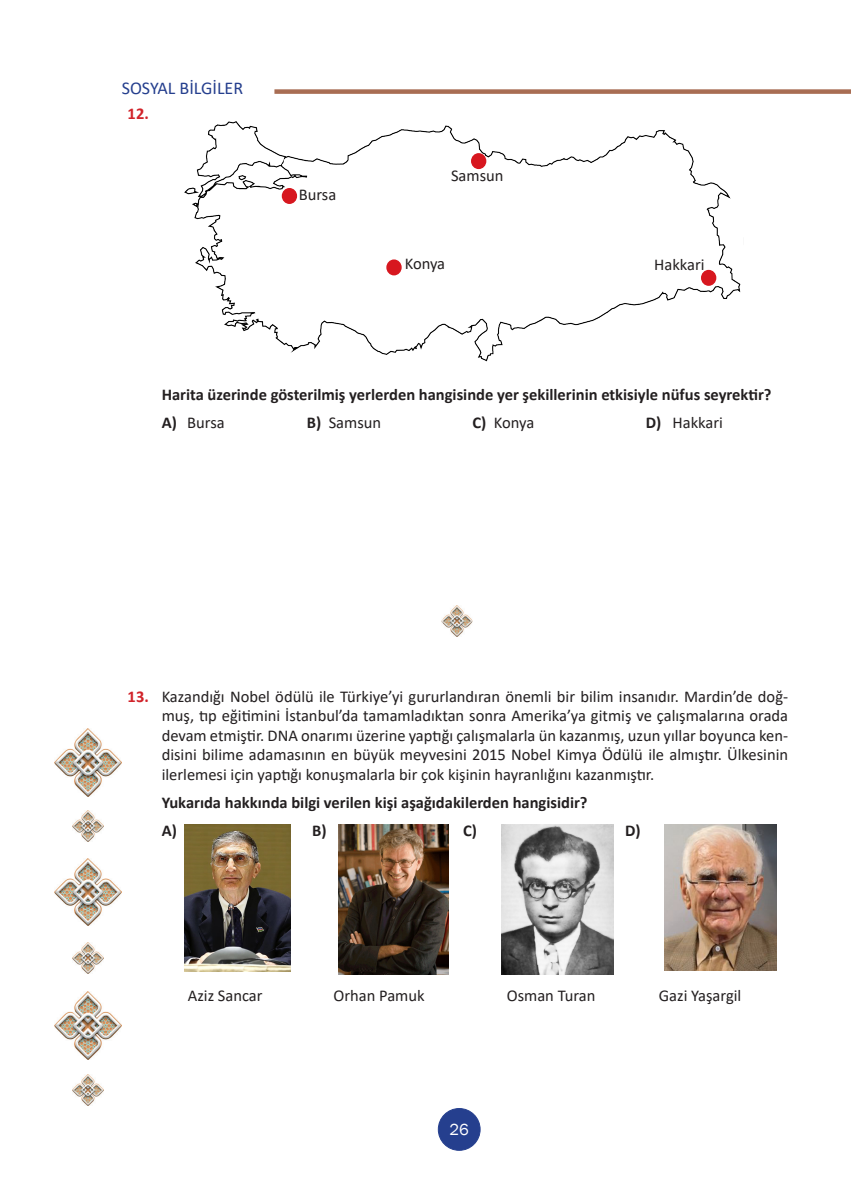
<style>
.page{position:relative;width:851px;height:1191px;background:#fff}
.page>*{position:absolute;margin:0;border:0;box-sizing:border-box;transform-origin:0 0}
.t1{font:18px "Calibri";color:#253f8e}
._04_Cevap_Tek_Satir{font:16.5px/19.5px "Calibri";color:#231f20;text-align:justify}
._02_Soru_Koku{font:700 16.5px "Calibri";color:#231f20}
._03_Cevap{font:16.5px "Calibri";color:#231f20}
._03_Cevap-2{font:700 16.5px "Calibri";color:#231f20}
._04_Cevap_Tek_Satir-2{font:700 16.5px "Calibri";color:#d1232a}
.t2{font:16.5px "Franklin Gothic";color:#fff}
.s1{font-weight:700}
.s2{font-weight:700;color:#d1232a}
</style>
<div class="page">
<div style="left:438px;top:1108px;width:42px;height:42px;background:#253f8e;border-radius:50%"></div>
<div style="left:438px;top:1108px;width:42px;height:42px;border:1px solid #253f8e;border-radius:50%"></div>
<svg style="left:274px;top:89px;width:576px;height:5px;fill:#a96e55"></svg>
<img style="left:55px;top:991px;width:67px;height:68px">
<img style="left:73px;top:942px;width:31px;height:31px">
<img style="left:55px;top:858px;width:67px;height:67px">
<img style="left:73px;top:1074px;width:31px;height:32px">
<img style="left:55px;top:729px;width:67px;height:67px">
<img style="left:73px;top:810px;width:31px;height:31px">
<img style="left:444px;top:605px;width:27px;height:31px">
<img style="left:185px;top:122px;width:556px;height:240px">
<div style="left:471px;top:154px;width:14px;height:14px;background:#d7171f;border-radius:50%"></div>
<div style="left:471px;top:153px;width:15px;height:16px;border:2px solid #d7171f;border-radius:50%"></div>
<div style="left:701px;top:271px;width:14px;height:14px;background:#d7171f;border-radius:50%"></div>
<div style="left:701px;top:270px;width:15px;height:16px;border:2px solid #d7171f;border-radius:50%"></div>
<div style="left:387px;top:260px;width:14px;height:15px;background:#d7171f;border-radius:50%"></div>
<div style="left:386px;top:259px;width:15px;height:16px;border:2px solid #d7171f;border-radius:50%"></div>
<div style="left:282px;top:189px;width:14px;height:14px;background:#d7171f;border-radius:50%"></div>
<div style="left:282px;top:188px;width:15px;height:16px;border:2px solid #d7171f;border-radius:50%"></div>
<img style="left:339px;top:824px;width:109px;height:150px">
<img style="left:185px;top:824px;width:105px;height:147px">
<img style="left:664px;top:824px;width:112px;height:147px">
<img style="left:501px;top:824px;width:112px;height:150px">
<p class="t1" style="left:122px;top:75px;width:123px">SOSYAL BİLGİLER</p>
<p class="_04_Cevap_Tek_Satir-2" style="left:128px;top:102px;width:23px">12.</p>
<p class="_04_Cevap_Tek_Satir" style="left:299px;top:185px;width:39px">Bursa</p>
<p class="_04_Cevap_Tek_Satir" style="left:451px;top:166px;width:54px">Samsun</p>
<p class="_04_Cevap_Tek_Satir" style="left:404px;top:254px;width:42px">Konya</p>
<p class="_04_Cevap_Tek_Satir" style="left:654px;top:254px;width:52px">Hakkari</p>
<p class="_02_Soru_Koku" style="left:162px;top:383px;width:611px">Harita üzerinde gösterilmiş yerlerden hangisinde yer şekillerinin etkisiyle nüfus seyrektir?</p>
<p class="_03_Cevap" style="left:162px;top:411px;width:64px"><span class="s1">A)</span> Bursa</p>
<p class="_03_Cevap" style="left:307px;top:411px;width:76px"><span class="s1">B)</span> Samsun</p>
<p class="_03_Cevap" style="left:472px;top:411px;width:63px"><span class="s1">C)</span> Konya</p>
<p class="_03_Cevap" style="left:645px;top:411px;width:79px"><span class="s1">D)</span> Hakkari</p>
<p class="_04_Cevap_Tek_Satir" style="left:162px;top:686px;width:628px;text-indent:-34px"><span class="s2">13.</span> Kazandığı Nobel ödülü ile Türkiye’yi gururlandıran önemli bir bilim insanıdır. Mardin’de doğ&shy;muş, tıp eğitimini İstanbul’da tamamladıktan sonra Amerika’ya gitmiş ve çalışmalarına orada devam etmiştir. DNA onarımı üzerine yaptığı çalışmalarla ün kazanmış, uzun yıllar boyunca ken&shy;disini bilime adamasının en büyük meyvesini 2015 Nobel Kimya Ödülü ile almıştır. Ülkesinin ilerlemesi için yaptığı konuşmalarla bir çok kişinin hayranlığını kazanmıştır.</p>
<p class="_02_Soru_Koku" style="left:162px;top:790px;width:427px">Yukarıda hakkında bilgi verilen kişi aşağıdakilerden hangisidir?</p>
<p class="_03_Cevap-2" style="left:162px;top:818px;width:17px">A)</p>
<p class="_03_Cevap-2" style="left:312px;top:818px;width:16px">B)</p>
<p class="_03_Cevap-2" style="left:463px;top:818px;width:15px">C)</p>
<p class="_03_Cevap-2" style="left:625px;top:818px;width:17px">D)</p>
<p class="_03_Cevap" style="left:188px;top:983px;width:76px">Aziz Sancar</p>
<p class="_03_Cevap" style="left:333px;top:983px;width:93px">Orhan Pamuk</p>
<p class="_03_Cevap" style="left:506px;top:983px;width:90px">Osman Turan</p>
<p class="_03_Cevap" style="left:658px;top:983px;width:84px">Gazi Yaşargil</p>
<p class="t2" style="left:449px;top:1119px;width:21px">26</p>
</div>
